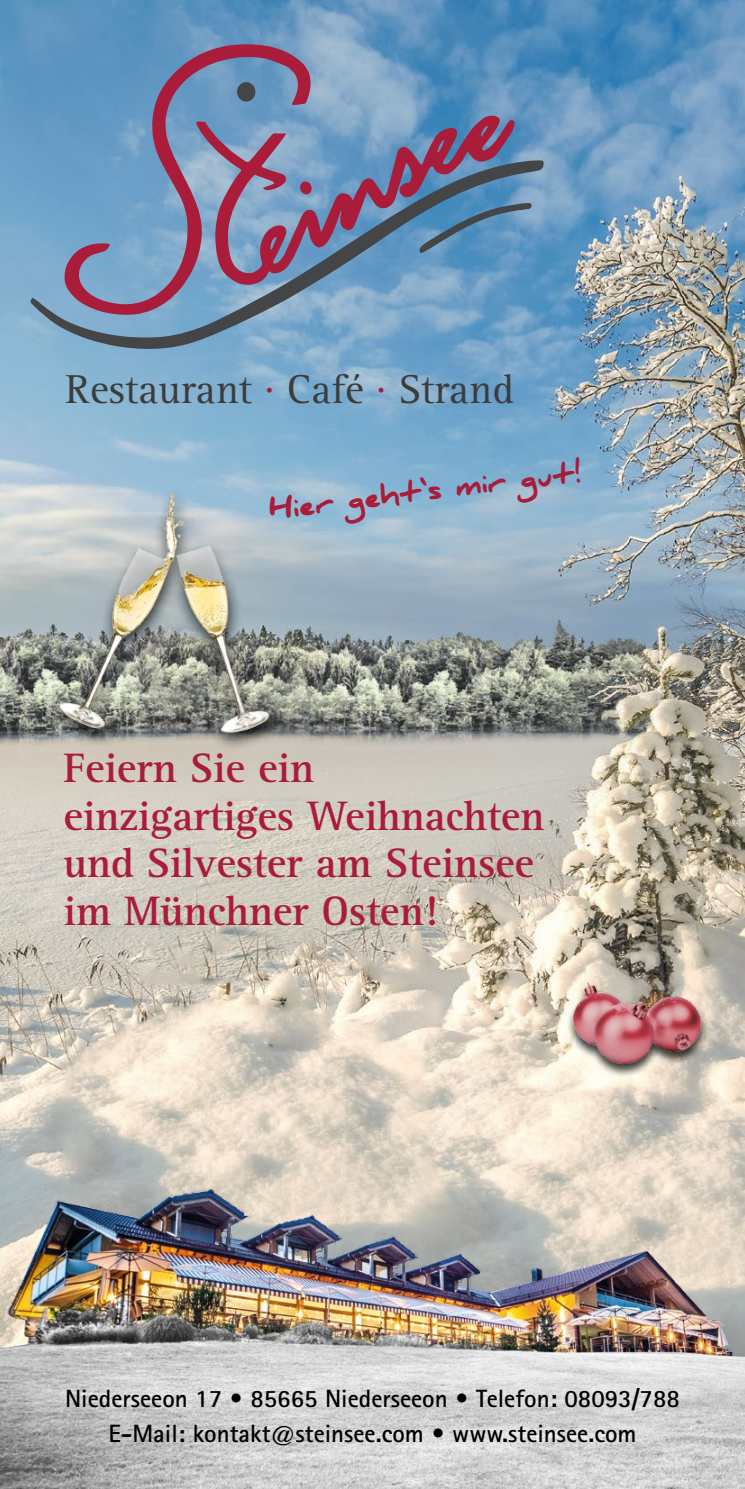
<style>
.page{position:relative;width:745px;height:1489px;background:#fff}
.page>*{position:absolute;margin:0;border:0;box-sizing:border-box;transform-origin:0 0}
.t1{font:700 42.5px/47.5px "Rotis Serif";letter-spacing:-.005em;color:#a91c3a}
.t2{font:41.75px "Rotis Serif";color:#3c3c3b}
.t3{font:900 27px "Daniel";color:#a91c3a}
.t4{font:700 25px/35px "Rotis Sans Serif";color:#000;text-align:center}
.s1{color:#a91c3a}
</style>
<div class="page">
<img style="left:0;top:0;width:744px;height:968px">
<svg style="left:64px;top:44px;width:246px;height:116px;background:#7086ae"></svg>
<svg style="left:30px;top:160px;width:513px;height:188px;background:#7898b9"></svg>
<svg style="left:196px;top:115px;width:319px;height:170px;background:#797ea0"></svg>
<div style="left:237px;top:82px;width:18px;height:20px;background:#444547;border-radius:50%"></div>
<svg style="left:299px;top:181px;width:13px;height:14px"></svg>
<svg style="left:418px;top:202px;width:113px;height:52px;background:#5587ad"></svg>
<img style="left:0;top:968px;width:744px;height:520px">
<img style="left:39px;top:489px;width:260px;height:259px">
<h2 class="t2" style="left:65px;top:365px;width:450px">Restaurant <span class="s1">·</span> Café <span class="s1">·</span> Strand</h2>
<p class="t3" style="left:267px;top:494px;width:317px;rotate:-7deg">Hier geht‘s mir gut!</p>
<h1 class="t1" style="left:63px;top:745px;width:482px">Feiern Sie ein einzigartiges Weihnachten und Silvester am Steinsee im Münchner Osten!</h1>
<p class="t4" style="left:65px;top:1379px;width:616px">Niederseeon 17 • 85665 Niederseeon • Telefon: 08093/788<br>E-Mail: kontakt@steinsee.com • www.steinsee.com</p>
</div>
